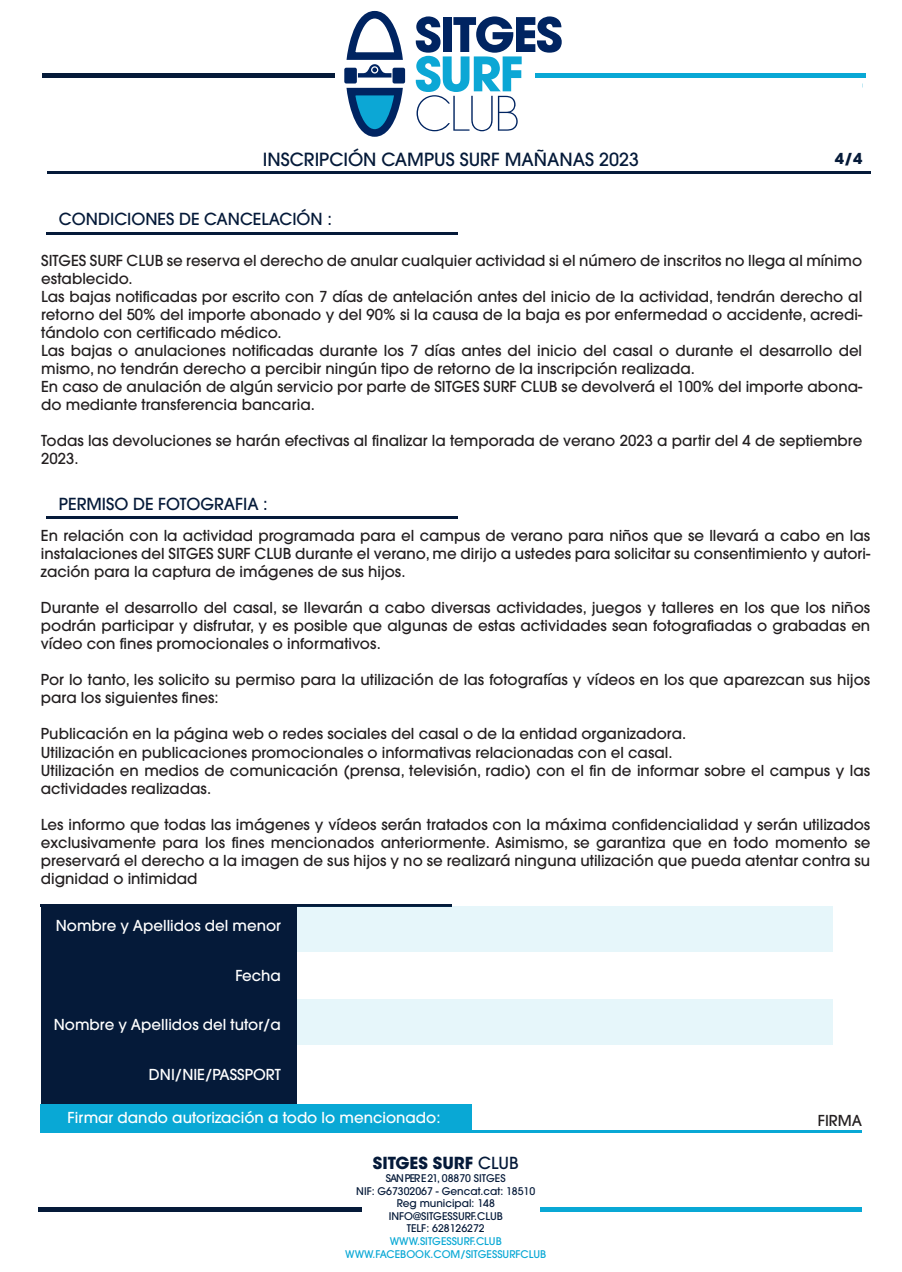
<style>
.page{position:relative;width:902px;height:1272px;background:#fff}
.page>*{position:absolute;margin:0;border:0;box-sizing:border-box;transform-origin:0 0}
.t1{font:500 18px "Avant Garde LT";color:#051a39}
.t2{font:500 16.5px "Avant Garde LT";color:#051a39}
.t3{font:700 16.5px "ITC Avant Garde Std";color:#051a39}
.t4{font:500 15px/18px "Avant Garde LT";color:#231f20}
.t5{font:500 15px "Avant Garde LT";color:#fff}
.t6{font:700 15px "Avant Garde LT";color:#051a39}
.t7{font:500 10.5px/12.6px "Avant Garde LT";color:#051a39;text-align:center}
.t8{font:500 10.5px/12.6px "Avant Garde LT";color:#09a8d5;text-align:center}
.s1{font-family:"Avant Garde LT";font-weight:500}
</style>
<div class="page">
<hr style="left:38px;top:1207px;width:324px;height:4px;background:#051a39">
<hr style="left:540px;top:1207px;width:321px;height:4px;background:#09a8d5">
<hr style="left:42px;top:73px;width:292px;height:4px;background:#051a39">
<hr style="left:535px;top:73px;width:330px;height:4px;background:#09a8d5">
<svg style="left:416px;top:16px;width:145px;height:115px"></svg>
<svg style="left:346px;top:87px;width:57px;height:50px"></svg>
<svg style="left:344px;top:10px;width:62px;height:68px"></svg>
<div style="left:344px;top:68px;width:13px;height:15px;background:#002461;border-radius:2px"></div>
<div style="left:392px;top:68px;width:13px;height:15px;background:#002461;border-radius:2px"></div>
<hr style="left:47px;top:171px;width:823px;height:2px;background:#051a39">
<hr style="left:46px;top:516px;width:412px;height:2px;background:#051a39">
<hr style="left:41px;top:904px;width:411px;height:2px;background:#051a39">
<div style="left:41px;top:904px;width:255px;height:199px;background:#051a39"></div>
<div style="left:297px;top:905px;width:535px;height:46px;background:#e6f6fa"></div>
<div style="left:297px;top:998px;width:535px;height:46px;background:#e6f6fa"></div>
<div style="left:41px;top:1104px;width:431px;height:28px;background:#09a8d5"></div>
<hr style="left:469px;top:1130px;width:392px;height:2px;background:#09a8d5">
<hr style="left:46px;top:232px;width:412px;height:2px;background:#051a39">
<p class="t1" style="left:263px;top:148px;width:377px">INSCRIPCIÓN CAMPUS SURF MAÑANAS 2023</p>
<p class="t6" style="left:834px;top:149px;width:29px">4/4</p>
<p class="t2" style="left:59px;top:209px;width:274px">CONDICIONES DE CANCELACIÓN :</p>
<p class="t4" style="left:41px;top:252px;width:822px">SITGES SURF CLUB se reserva el derecho de anular cualquier actividad si el número de inscritos no llega al mínimo establecido.<br>Las bajas notificadas por escrito con 7 días de antelación antes del inicio de la actividad, tendrán derecho al retorno del 50% del importe abonado y del 90% si la causa de la baja es por enfermedad o accidente, acredi&shy;tándolo con certificado médico.<br>Las bajas o anulaciones notificadas durante los 7 días antes del inicio del casal o durante el desarrollo del mismo, no tendrán derecho a percibir ningún tipo de retorno de la inscripción realizada.<br>En caso de anulación de algún servicio por parte de SITGES SURF CLUB se devolverá el 100% del importe abona&shy;do mediante transferencia bancaria.</p>
<p class="t4" style="left:41px;top:432px;width:822px">Todas las devoluciones se harán efectivas al finalizar la temporada de verano 2023 a partir del 4 de septiembre<br>2023.</p>
<p class="t2" style="left:59px;top:494px;width:210px">PERMISO DE FOTOGRAFIA :</p>
<p class="t4" style="left:41px;top:527px;width:830px;text-align:justify">En relación con la actividad programada para el campus de verano para niños que se llevará a cabo en las instalaciones del SITGES SURF CLUB durante el verano, me dirijo a ustedes para solicitar su consentimiento y autori&shy;zación para la captura de imágenes de sus hijos.</p>
<p class="t4" style="left:41px;top:599px;width:830px;text-align:justify">Durante el desarrollo del casal, se llevarán a cabo diversas actividades, juegos y talleres en los que los niños podrán participar y disfrutar, y es posible que algunas de estas actividades sean fotografiadas o grabadas en vídeo con fines promocionales o informativos.</p>
<p class="t4" style="left:41px;top:671px;width:830px">Por lo tanto, les solicito su permiso para la utilización de las fotografías y vídeos en los que aparezcan sus hijos para los siguientes fines:</p>
<p class="t4" style="left:41px;top:725px;width:830px">Publicación en la página web o redes sociales del casal o de la entidad organizadora.<br>Utilización en publicaciones promocionales o informativas relacionadas con el casal.<br>Utilización en medios de comunicación (prensa, televisión, radio) con el fin de informar sobre el campus y las actividades realizadas.</p>
<p class="t4" style="left:41px;top:815px;width:830px;text-align:justify">Les informo que todas las imágenes y vídeos serán tratados con la máxima confidencialidad y serán utilizados exclusivamente para los fines mencionados anteriormente. Asimismo, se garantiza que en todo momento se preservará el derecho a la imagen de sus hijos y no se realizará ninguna utilización que pueda atentar contra su dignidad o intimidad</p>
<p class="t5" style="left:56px;top:916px;width:227px">Nombre y Apellidos del menor</p>
<p class="t5" style="left:235px;top:966px;width:47px">Fecha</p>
<p class="t5" style="left:54px;top:1015px;width:229px">Nombre y Apellidos del tutor/a</p>
<p class="t5" style="left:149px;top:1065px;width:134px">DNI/NIE/PASSPORT</p>
<p class="t5" style="left:68px;top:1107px;width:374px">Firmar dando autorización a todo lo mencionado:</p>
<p class="t3" style="left:373px;top:1152px;width:147px">SITGES SURF <span class="s1">CLUB</span></p>
<p class="t7" style="left:356px;top:1171px;width:180px">SAN PER E 21, 08870 SITGES<br>NIF: G67302067 - Gencat.cat: 18510<br>Reg municipal: 148<br>INFO@SITGESSURF.CLUB<br>TELF: 628126272</p>
<p class="t8" style="left:345px;top:1234px;width:203px">WWW.SITGESSURF.CLUB<br>WWW.FACEBOOK.COM/SITGESSURFCLUB</p>
<p class="t4" style="left:817px;top:1111px;width:46px">FIRMA</p>
</div>
